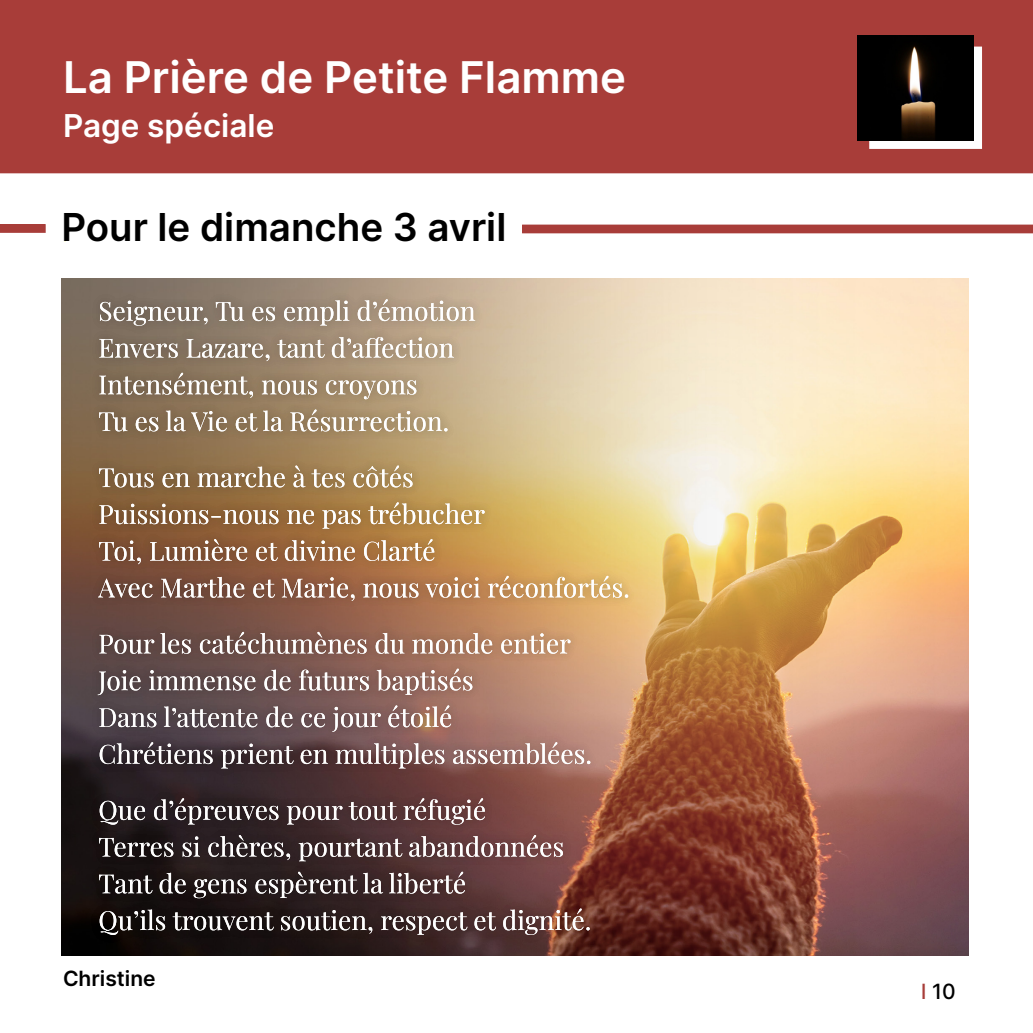
<style>
.page{position:relative;width:1033px;height:1033px;background:#fff}
.page>*{position:absolute;margin:0;border:0;box-sizing:border-box;transform-origin:0 0}
.t1{font:43.75px "Inter";color:#fff}
.t2{font:38.5px "Inter";color:#000}
.t3{font:31.5px "Inter";color:#fff}
.t4{font:21px "Inter";color:#000}
.s1{color:#a83d39}
</style>
<div class="page">
<img style="left:62px;top:278px;width:906px;height:678px">
<div style="left:1px;top:1px;width:1031px;height:171px;background:#a83d39"></div>
<div style="left:0;top:0;width:1032px;height:173px;border:2px solid #a83d39"></div>
<div style="left:869px;top:47px;width:113px;height:102px;background:#fff;border:2px solid #fff"></div>
<svg style="left:0;top:224px;width:46px;height:9px"></svg>
<img style="left:857px;top:35px;width:116px;height:106px">
<svg style="left:522px;top:224px;width:510px;height:9px;background:#ad4946"></svg>
<div style="left:88px;top:897px;width:512px;height:49px;background:#000;opacity:.07"></div>
<svg style="left:100px;top:908px;width:489px;height:27px;background:#5a4a49"></svg>
<div style="left:88px;top:861px;width:387px;height:48px;background:#000;opacity:.07"></div>
<svg style="left:99px;top:872px;width:366px;height:26px;background:#574b4c"></svg>
<div style="left:88px;top:824px;width:486px;height:48px;background:#000;opacity:.07"></div>
<svg style="left:99px;top:835px;width:464px;height:26px;background:#695758"></svg>
<div style="left:88px;top:787px;width:407px;height:49px;background:#000;opacity:.07"></div>
<svg style="left:100px;top:798px;width:385px;height:26px;background:#655455"></svg>
<div style="left:88px;top:731px;width:513px;height:48px;background:#000;opacity:.07"></div>
<svg style="left:100px;top:742px;width:490px;height:26px;background:#836c6c"></svg>
<div style="left:89px;top:694px;width:373px;height:48px;background:#000;opacity:.07"></div>
<svg style="left:99px;top:705px;width:352px;height:27px;background:#857171"></svg>
<div style="left:87px;top:658px;width:396px;height:47px;background:#000;opacity:.07"></div>
<svg style="left:98px;top:668px;width:374px;height:27px;background:#8d7572"></svg>
<div style="left:89px;top:621px;width:492px;height:43px;background:#000;opacity:.07"></div>
<svg style="left:99px;top:632px;width:471px;height:21px"></svg>
<div style="left:88px;top:565px;width:551px;height:46px;background:#000;opacity:.07"></div>
<svg style="left:98px;top:576px;width:530px;height:25px;background:#af896c"></svg>
<div style="left:88px;top:528px;width:357px;height:47px;background:#000;opacity:.07"></div>
<svg style="left:99px;top:539px;width:335px;height:25px;background:#a57e60"></svg>
<div style="left:89px;top:491px;width:406px;height:48px;background:#000;opacity:.07"></div>
<svg style="left:99px;top:502px;width:385px;height:26px;background:#ad8b63"></svg>
<div style="left:88px;top:455px;width:335px;height:43px;background:#000;opacity:.07"></div>
<svg style="left:99px;top:465px;width:313px;height:22px;background:#a99170"></svg>
<div style="left:88px;top:399px;width:370px;height:43px;background:#000;opacity:.07"></div>
<svg style="left:99px;top:409px;width:348px;height:22px;background:#ad9a81"></svg>
<div style="left:89px;top:362px;width:338px;height:48px;background:#000;opacity:.07"></div>
<svg style="left:99px;top:373px;width:317px;height:26px;background:#a7957f"></svg>
<div style="left:89px;top:326px;width:375px;height:45px;background:#000;opacity:.07"></div>
<svg style="left:99px;top:337px;width:355px;height:24px;background:#aa9b8a"></svg>
<div style="left:89px;top:288px;width:396px;height:49px;background:#000;opacity:.07"></div>
<svg style="left:100px;top:299px;width:375px;height:27px;background:#a99b8c"></svg>
<p class="t1" style="left:63px;top:45px;width:564px">La Prière de Petite Flamme</p>
<p class="t3" style="left:63px;top:102px;width:213px">Page spéciale</p>
<p class="t2" style="left:61px;top:199px;width:446px">Pour le dimanche 3 avril</p>
<p class="t4" style="left:63px;top:963px;width:94px">Christine</p>
<p class="t4" style="left:921px;top:976px;width:36px"><span class="s1">l</span> 10</p>
</div>
